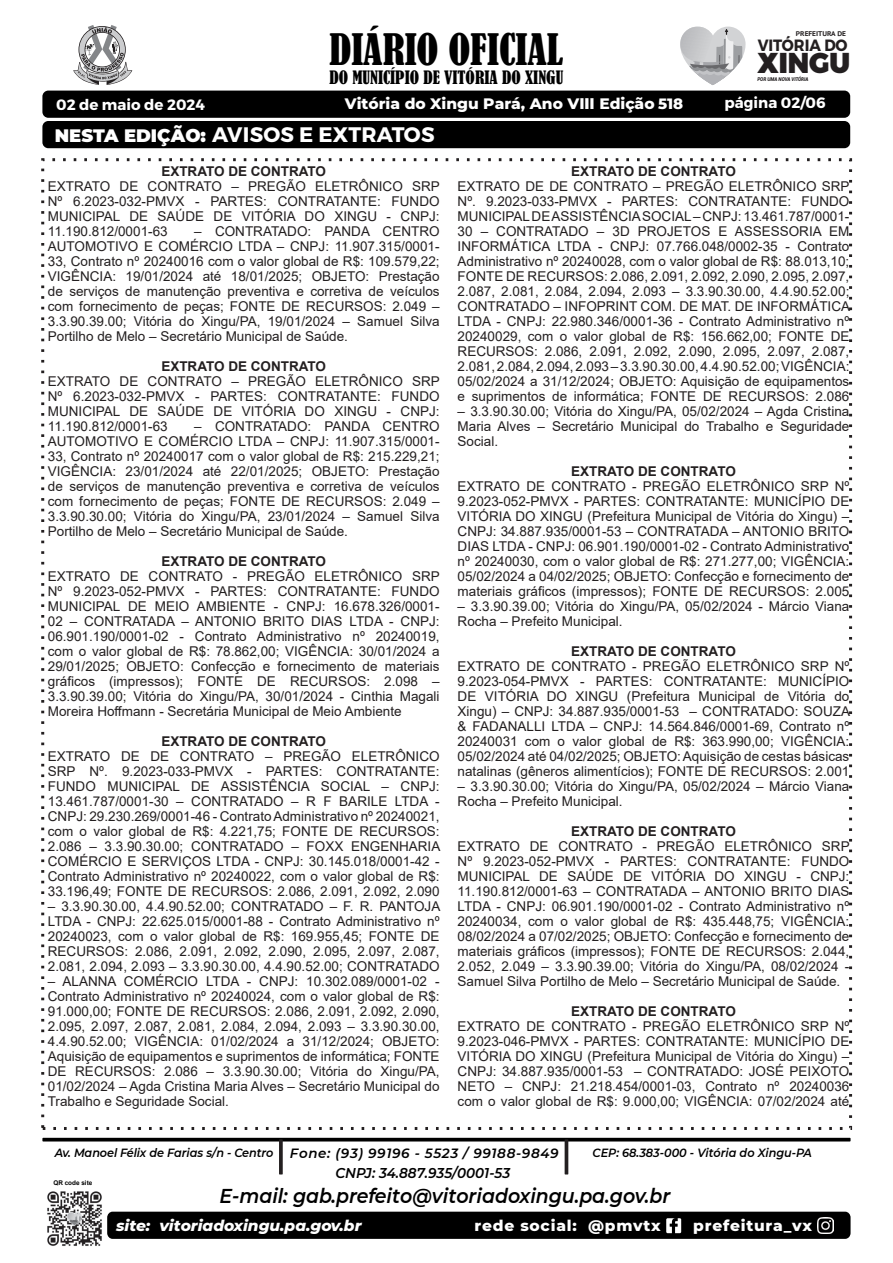
<style>
.page{position:relative;width:893px;height:1263px;background:#fff}
.page>*{position:absolute;margin:0;border:0;box-sizing:border-box;transform-origin:0 0}
.t1{font:condensed 40.65px "Bernard";color:#000}
.t2{font:900 28.65px "Montserrat";color:#231f20;scale:.95 1}
.t3{font:700 21px "Montserrat";letter-spacing:.01em;color:#fff}
.t4{font:italic 600 20.1px "Montserrat";color:#000;scale:.95 1}
.t5{font:900 18px "Montserrat";color:#fff}
.t6{font:condensed 17.25px "Bernard";color:#000}
.t7{font:700 16.35px "Montserrat";color:#231f20;scale:.91 1}
.t8{font:800 15.45px "Montserrat";color:#fff}
.t9{font:800 15.45px "Montserrat";letter-spacing:.05em;color:#fff}
.t10{font:italic 800 15.45px "Montserrat";color:#fff}
.t11{font:700 15px "Montserrat";color:#fff}
.t12{font:italic 600 14.25px "Montserrat";color:#000;scale:.95 1}
.t13{font:13.5px/15px "Arial";color:#231f20;text-align:justify}
.t14{font:700 13.5px "Arial";color:#231f20}
.t15{font:italic 600 11.85px "Montserrat";color:#000;scale:.95 1}
.t16{font:700 6.75px "PT Sans";color:#231f20;scale:1.09 1}
.t17{font:700 6.45px "Arial";color:#000}
.t18{font:italic 900 5.25px "Roboto";color:#231f20;scale:.87 1}
.s1{font-size:15px}
.s2{font-size:13.35px}
</style>
<div class="page">
<div style="left:107px;top:1212px;width:743px;height:27px;background:#000;border-radius:6px"></div>
<hr style="left:42px;top:1138px;width:808px;height:3px;background:#000">
<svg style="left:680px;top:27px;width:65px;height:58px"></svg>
<img style="left:47px;top:1191px;width:55px;height:55px">
<div style="left:42px;top:121px;width:808px;height:27px;background:#000;border-radius:6px"></div>
<div style="left:42px;top:91px;width:808px;height:27px;background:#000;border-radius:6px"></div>
<svg style="left:73px;top:25px;width:59px;height:60px"></svg>
<svg style="left:279px;top:1139px;width:4px;height:35px"></svg>
<hr style="left:565px;top:1139px;width:3px;height:35px;background:#231f20">
<img style="left:818px;top:1218px;width:16px;height:15px">
<svg style="left:666px;top:1218px;width:15px;height:15px"></svg>
<h1 class="t1" style="left:329px;top:26px;width:236px">DIÁRIO OFICIAL</h1>
<p class="t6" style="left:330px;top:67px;width:235px">DO MUNICÍPIO DE VITÓRIA DO XINGU</p>
<p class="t16" style="left:796px;top:29px;width:47px">PREFEITURA DE</p>
<p class="t7" style="left:758px;top:35px;width:100px">VITÓRIA DO</p>
<p class="t18" style="left:757px;top:75px;width:60px">POR UMA NOVA VITÓRIA</p>
<h2 class="t2" style="left:758px;top:45px;width:99px">XINGU</h2>
<p class="t11" style="left:56px;top:95px;width:150px">02 de maio de 2024</p>
<p class="t11" style="left:725px;top:93px;width:103px">página 02/06</p>
<p class="t8" style="left:345px;top:93px;width:340px">Vitória do Xingu Pará, Ano VIII Edição <span class="s1">518</span></p>
<h3 class="t3" style="left:212px;top:122px;width:224px">AVISOS E EXTRATOS</h3>
<h3 class="t5" style="left:55px;top:122px;width:153px">NESTA EDIÇÃO:</h3>
<p class="t14" style="left:161px;top:161px;width:166px">EXTRATO DE CONTRATO</p>
<p class="t13" style="left:48px;top:178px;width:394px">EXTRATO DE CONTRATO – PREGÃO ELETRÔNICO SRP Nº 6.2023-032-PMVX - PARTES: CONTRATANTE: FUNDO MUNICIPAL DE SAÚDE DE VITÓRIA DO XINGU - CNPJ:<br>11.190.812/0001-63</p>
<p class="t13" style="left:48px;top:223px;width:393px;text-indent:146px">– CONTRATADO: PANDA CENTRO AUTOMOTIVO E COMÉRCIO LTDA – CNPJ: 11.907.315/0001- 33, Contrato nº 20240016 com o valor global de R$: 109.579,22; VIGÊNCIA: 19/01/2024 até 18/01/2025; OBJETO: Prestação de serviços de manutenção preventiva e corretiva de veículos com fornecimento de peças; FONTE DE RECURSOS: 2.049 – 3.3.90.39.00; Vitória do Xingu/PA, 19/01/2024 – Samuel Silva Portilho de Melo – Secretário Municipal de Saúde.</p>
<p class="t14" style="left:161px;top:356px;width:166px">EXTRATO DE CONTRATO</p>
<p class="t13" style="left:48px;top:373px;width:394px">EXTRATO DE CONTRATO – PREGÃO ELETRÔNICO SRP Nº 6.2023-032-PMVX - PARTES: CONTRATANTE: FUNDO MUNICIPAL DE SAÚDE DE VITÓRIA DO XINGU - CNPJ:<br>11.190.812/0001-63</p>
<p class="t13" style="left:48px;top:418px;width:393px;text-indent:146px">– CONTRATADO: PANDA CENTRO AUTOMOTIVO E COMÉRCIO LTDA – CNPJ: 11.907.315/0001- 33, Contrato nº 20240017 com o valor global de R$: 215.229,21; VIGÊNCIA: 23/01/2024 até 22/01/2025; OBJETO: Prestação de serviços de manutenção preventiva e corretiva de veículos com fornecimento de peças; FONTE DE RECURSOS: 2.049 – 3.3.90.30.00; Vitória do Xingu/PA, 23/01/2024 – Samuel Silva Portilho de Melo – Secretário Municipal de Saúde.</p>
<p class="t14" style="left:161px;top:551px;width:166px">EXTRATO DE CONTRATO</p>
<p class="t13" style="left:48px;top:568px;width:394px">EXTRATO DE CONTRATO - PREGÃO ELETRÔNICO SRP Nº 9.2023-052-PMVX - PARTES: CONTRATANTE: FUNDO MUNICIPAL DE MEIO AMBIENTE - CNPJ: 16.678.326/0001- 02 – CONTRATADA – ANTONIO BRITO DIAS LTDA - CNPJ:<br>06.901.190/0001-02 - Contrato Administrativo nº 20240019, com o valor global de R$: 78.862,00; VIGÊNCIA: 30/01/2024 a 29/01/2025; OBJETO: Confecção e fornecimento de materiais gráficos (impressos); FONTE DE RECURSOS: 2.098 – 3.3.90.39.00; Vitória do Xingu/PA, 30/01/2024 - Cinthia Magali Moreira Hoffmann - Secretária Municipal de Meio Ambiente</p>
<p class="t14" style="left:161px;top:731px;width:166px">EXTRATO DE CONTRATO</p>
<p class="t13" style="left:48px;top:748px;width:394px">EXTRATO DE DE CONTRATO – PREGÃO ELETRÔNICO SRP Nº. 9.2023-033-PMVX - PARTES: CONTRATANTE:<br>FUNDO MUNICIPAL DE ASSISTÊNCIA SOCIAL – CNPJ:<br>13.461.787/0001-30 – CONTRATADO – R F BARILE LTDA - CNPJ: 29.230.269/0001-46 - Contrato Administrativo nº 20240021, com o valor global de R$: 4.221,75; FONTE DE RECURSOS:<br>2.086 – 3.3.90.30.00; CONTRATADO – FOXX ENGENHARIA COMÉRCIO E SERVIÇOS LTDA - CNPJ: 30.145.018/0001-42 - Contrato Administrativo nº 20240022, com o valor global de R$:<br>33.196,49; FONTE DE RECURSOS: 2.086, 2.091, 2.092, 2.090</p>
<p class="t13" style="left:48px;top:898px;width:394px">– 3.3.90.30.00, 4.4.90.52.00; CONTRATADO – F. R. PANTOJA LTDA - CNPJ: 22.625.015/0001-88 - Contrato Administrativo nº 20240023, com o valor global de R$: 169.955,45; FONTE DE RECURSOS: 2.086, 2.091, 2.092, 2.090, 2.095, 2.097, 2.087, 2.081, 2.094, 2.093 – 3.3.90.30.00, 4.4.90.52.00; CONTRATADO</p>
<p class="t13" style="left:48px;top:973px;width:393px">– ALANNA COMÉRCIO LTDA - CNPJ: 10.302.089/0001-02 - Contrato Administrativo nº 20240024, com o valor global de R$:<br>91.000,00; FONTE DE RECURSOS: 2.086, 2.091, 2.092, 2.090, 2.095, 2.097, 2.087, 2.081, 2.084, 2.094, 2.093 – 3.3.90.30.00, 4.4.90.52.00; VIGÊNCIA: 01/02/2024 a 31/12/2024; OBJETO:<br>Aquisição de equipamentos e suprimentos de informática; FONTE DE RECURSOS: 2.086 – 3.3.90.30.00; Vitória do Xingu/PA, 01/02/2024 – Agda Cristina Maria Alves – Secretário Municipal do Trabalho e Seguridade Social.</p>
<p class="t14" style="left:571px;top:161px;width:166px">EXTRATO DE CONTRATO</p>
<p class="t13" style="left:458px;top:178px;width:394px">EXTRATO DE DE CONTRATO – PREGÃO ELETRÔNICO SRP Nº. 9.2023-033-PMVX - PARTES: CONTRATANTE: FUNDO MUNICIPAL DE ASSISTÊNCIA SOCIAL – CNPJ: 13.461.787/0001- 30 – CONTRATADO – 3D PROJETOS E ASSESSORIA EM INFORMÁTICA LTDA - CNPJ: 07.766.048/0002-35 - Contrato Administrativo nº 20240028, com o valor global de R$: 88.013,10; FONTE DE RECURSOS: 2.086, 2.091, 2.092, 2.090, 2.095, 2.097, 2.087, 2.081, 2.084, 2.094, 2.093 – 3.3.90.30.00, 4.4.90.52.00; CONTRATADO – INFOPRINT COM. DE MAT. DE INFORMÁTICA LTDA - CNPJ: 22.980.346/0001-36 - Contrato Administrativo nº 20240029, com o valor global de R$: 156.662,00; FONTE DE RECURSOS: 2.086, 2.091, 2.092, 2.090, 2.095, 2.097, 2.087, 2.081, 2.084, 2.094, 2.093 – 3.3.90.30.00, 4.4.90.52.00; VIGÊNCIA:<br>05/02/2024 a 31/12/2024; OBJETO: Aquisição de equipamentos e suprimentos de informática; FONTE DE RECURSOS: 2.086</p>
<p class="t13" style="left:458px;top:403px;width:393px">– 3.3.90.30.00; Vitória do Xingu/PA, 05/02/2024 – Agda Cristina Maria Alves – Secretário Municipal do Trabalho e Seguridade Social.</p>
<p class="t14" style="left:571px;top:461px;width:166px">EXTRATO DE CONTRATO</p>
<p class="t13" style="left:458px;top:478px;width:393px">EXTRATO DE CONTRATO - PREGÃO ELETRÔNICO SRP Nº 9.2023-052-PMVX - PARTES: CONTRATANTE: MUNICÍPIO DE VITÓRIA DO XINGU (Prefeitura Municipal de Vitória do Xingu) – CNPJ: 34.887.935/0001-53 – CONTRATADA – ANTONIO BRITO DIAS LTDA - CNPJ: 06.901.190/0001-02 - Contrato Administrativo nº 20240030, com o valor global de R$: 271.277,00; VIGÊNCIA:<br>05/02/2024 a 04/02/2025; OBJETO: Confecção e fornecimento de materiais gráficos (impressos); FONTE DE RECURSOS: 2.005</p>
<p class="t13" style="left:458px;top:598px;width:393px">– 3.3.90.39.00; Vitória do Xingu/PA, 05/02/2024 - Márcio Viana<br>Rocha – Prefeito Municipal.</p>
<p class="t14" style="left:571px;top:641px;width:166px">EXTRATO DE CONTRATO</p>
<p class="t13" style="left:458px;top:658px;width:394px">EXTRATO DE CONTRATO - PREGÃO ELETRÔNICO SRP Nº 9.2023-054-PMVX - PARTES: CONTRATANTE: MUNICÍPIO DE VITÓRIA DO XINGU (Prefeitura Municipal de Vitória do Xingu) – CNPJ: 34.887.935/0001-53 – CONTRATADO: SOUZA &amp; FADANALLI LTDA – CNPJ: 14.564.846/0001-69, Contrato nº 20240031 com o valor global de R$: 363.990,00; VIGÊNCIA:<br>05/02/2024 até 04/02/2025; OBJETO: Aquisição de cestas básicas natalinas (gêneros alimentícios); FONTE DE RECURSOS: 2.001</p>
<p class="t13" style="left:458px;top:778px;width:393px">– 3.3.90.30.00; Vitória do Xingu/PA, 05/02/2024 – Márcio Viana<br>Rocha – Prefeito Municipal.</p>
<p class="t14" style="left:571px;top:821px;width:166px">EXTRATO DE CONTRATO</p>
<p class="t13" style="left:458px;top:838px;width:394px">EXTRATO DE CONTRATO - PREGÃO ELETRÔNICO SRP Nº 9.2023-052-PMVX - PARTES: CONTRATANTE: FUNDO MUNICIPAL DE SAÚDE DE VITÓRIA DO XINGU - CNPJ:<br>11.190.812/0001-63 – CONTRATADA – ANTONIO BRITO DIAS LTDA - CNPJ: 06.901.190/0001-02 - Contrato Administrativo nº 20240034, com o valor global de R$: 435.448,75; VIGÊNCIA:<br>08/02/2024 a 07/02/2025; OBJETO: Confecção e fornecimento de materiais gráficos (impressos); FONTE DE RECURSOS: 2.044, 2.052, 2.049 – 3.3.90.39.00; Vitória do Xingu/PA, 08/02/2024 - Samuel Silva Portilho de Melo – Secretário Municipal de Saúde.</p>
<p class="t14" style="left:571px;top:1001px;width:166px">EXTRATO DE CONTRATO</p>
<p class="t13" style="left:458px;top:1018px;width:393px">EXTRATO DE CONTRATO - PREGÃO ELETRÔNICO SRP Nº 9.2023-046-PMVX - PARTES: CONTRATANTE: MUNICÍPIO DE VITÓRIA DO XINGU (Prefeitura Municipal de Vitória do Xingu) – CNPJ: 34.887.935/0001-53 – CONTRATADO: JOSÉ PEIXOTO NETO – CNPJ: 21.218.454/0001-03, Contrato nº 20240036 com o valor global de R$: 9.000,00; VIGÊNCIA: 07/02/2024 até</p>
<p class="t15" style="left:55px;top:1144px;width:532px">Av. Manoel Félix de Farias s/n - Centro <span class="s2">Fone: (93) 99196 - 5523 / 99188-9849</span></p>
<p class="t15" style="left:592px;top:1144px;width:232px">CEP: 68.383-000 - Vitória do Xingu-PA</p>
<p class="t12" style="left:335px;top:1163px;width:185px">CNPJ: 34.887.935/0001-53</p>
<h3 class="t4" style="left:220px;top:1182px;width:476px">E-mail: gab.prefeito@vitoriadoxingu.pa.gov.br</h3>
<p class="t10" style="left:116px;top:1214px;width:247px">site: vitoriadoxingu.pa.gov.br</p>
<p class="t9" style="left:474px;top:1214px;width:188px">rede social: @pmvtx</p>
<p class="t9" style="left:693px;top:1214px;width:120px">prefeitura_vx</p>
<p class="t17" style="left:53px;top:1178px;width:40px">QR code site</p>
</div>
